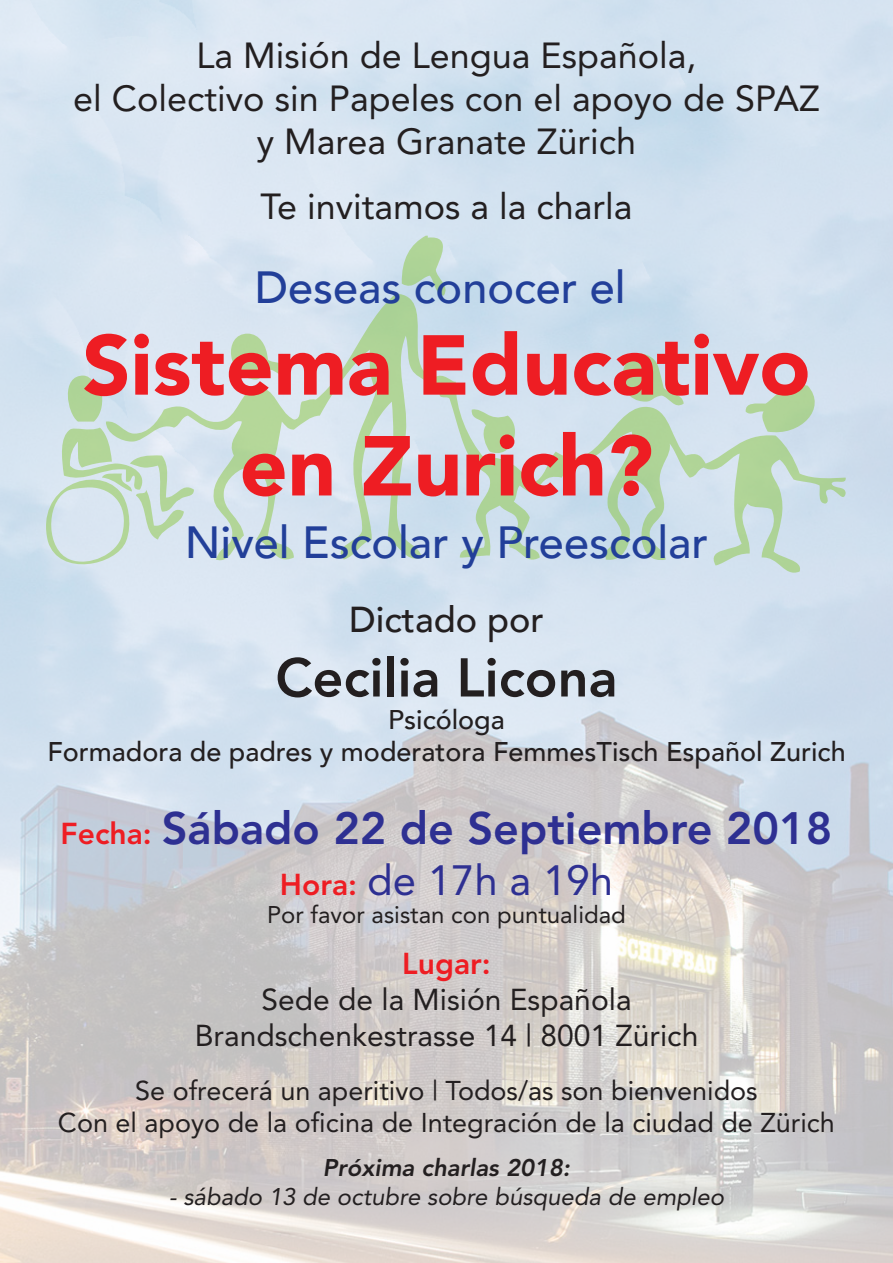
<style>
.page{position:relative;width:893px;height:1263px;background:#fff}
.page>*{position:absolute;margin:0;border:0;box-sizing:border-box;transform-origin:0 0}
.t1{font:900 84px/100.8px "Avenir";color:#ee1d23;text-align:center}
.t2{font:800 54px "Avenir";color:#231f20}
.t3{font:500 45px "Avenir";color:#223f99}
.t4{font:800 45px "Avenir";color:#2e3092}
.t5{font:42px "Avenir";color:#2e3092}
.t6{font:36px/43.2px "Avenir";color:#231f20;text-align:center}
.t7{font:500 36px "Avenir";color:#231f20}
.t8{font:30px/36px "Avenir";color:#231f20;text-align:center}
.t9{font:800 30px "Avenir";color:#ee1d23}
.t10{font:27px/32.4px "Avenir";color:#231f20;text-align:center}
.t11{font:500 27px/32.4px "Avenir";color:#231f20;text-align:center}
.t12{font:italic 24px "Avenir";color:#231f20}
.t13{font:24px "Avenir";color:#231f20}
.t14{font:italic 800 24px "Avenir";color:#231f20}
.s1{font-size:30px;color:#ee1d23}
.s2{font-weight:800;font-size:30px;color:#ee1d23}
</style>
<div class="page">
<img style="left:0;top:0;width:893px;height:1263px">
<svg style="left:401px;top:236px;width:52px;height:58px;background:#bdd9c1"></svg>
<svg style="left:106px;top:294px;width:740px;height:279px;background:#ccdfe0"></svg>
<svg style="left:222px;top:333px;width:67px;height:47px;background:#c7dec7"></svg>
<svg style="left:608px;top:337px;width:76px;height:73px;background:#c1dad1"></svg>
<svg style="left:745px;top:381px;width:83px;height:56px;background:#c2dac8"></svg>
<svg style="left:470px;top:407px;width:53px;height:53px;background:#c3dcc7"></svg>
<svg style="left:46px;top:375px;width:148px;height:198px;background:#cee1da"></svg>
<p class="t6" style="left:73px;top:34px;width:748px">La Misión de Lengua Española,<br>el Colectivo sin Papeles con el apoyo de SPAZ y Marea Granate Zürich</p>
<p class="t6" style="left:260px;top:185px;width:374px">Te invitamos a la charla</p>
<p class="t3" style="left:255px;top:248px;width:373px">Deseas conocer el</p>
<h1 class="t1" style="left:82px;top:313px;width:730px">Sistema Educativo en Zurich?</h1>
<p class="t3" style="left:185px;top:504px;width:525px">Nivel Escolar y Preescolar</p>
<p class="t7" style="left:349px;top:588px;width:196px">Dictado por</p>
<h2 class="t2" style="left:275px;top:646px;width:344px">Cecilia Licona</h2>
<p class="t11" style="left:47px;top:702px;width:800px">Psicóloga<br>Formadora de padres y moderatora FemmesTisch Español Zurich</p>
<p class="t4" style="left:61px;top:802px;width:773px"><span class="s1">Fecha:</span> Sábado 22 de Septiembre 2018</p>
<p class="t5" style="left:280px;top:855px;width:335px"><span class="s2">Hora:</span> de 17h a 19h</p>
<p class="t13" style="left:267px;top:901px;width:360px">Por favor asistan con puntualidad</p>
<p class="t9" style="left:402px;top:945px;width:90px">Lugar:</p>
<p class="t8" style="left:195px;top:981px;width:505px">Sede de la Misión Española<br>Brandschenkestrasse 14 | 8001 Zürich</p>
<p class="t10" style="left:58px;top:1074px;width:778px">Se ofrecerá un aperitivo | Todos/as son bienvenidos<br>Con el apoyo de la oficina de Integración de la ciudad de Zürich</p>
<p class="t14" style="left:323px;top:1153px;width:249px">Próxima charlas 2018:</p>
<p class="t12" style="left:169px;top:1182px;width:557px">- sábado 13 de octubre sobre búsqueda de empleo</p>
</div>
